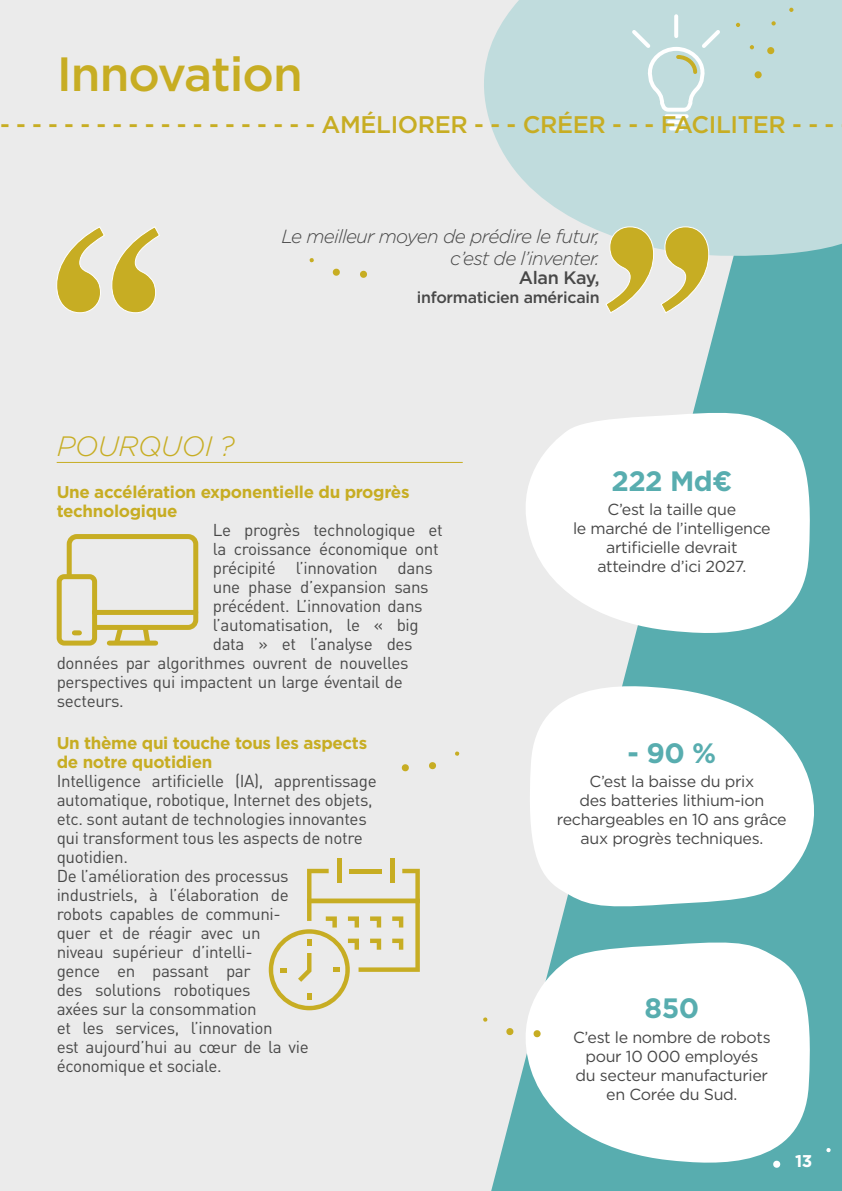
<style>
.page{position:relative;width:842px;height:1191px;background:#ebebeb}
.page>*{position:absolute;margin:0;border:0;box-sizing:border-box;transform-origin:0 0}
.t1{font:500 48px "Gotham";letter-spacing:-.02em;color:#c7ad23}
.t2{font:700 28px "Gotham";letter-spacing:-.02em;color:#58adaf}
.t3{font:italic 300 28px "Gotham";letter-spacing:-.02em;color:#c7ad23}
.t4{font:500 24px "Gotham";letter-spacing:-.015em;color:#c7ad23}
.t5{font:italic 300 19px/22px "Gotham";letter-spacing:-.04em;color:#484848;text-align:right}
.t6{font:500 18px "Gotham";letter-spacing:-.02em;color:#484848}
.t7{font:17px/19px "DIN Pro";letter-spacing:-.02em;color:#484848}
.t8{font:700 17px/19px "Gotham";letter-spacing:-.02em;color:#c7ad23}
.t9{font:700 17px "Gotham";color:#fff}
.t10{font:16px/19px "Gotham";letter-spacing:-.02em;color:#484848;text-align:center}
.t11{font:500 16px "Gotham";letter-spacing:-.02em;color:#484848}
</style>
<div class="page">
<svg style="left:491px;top:258px;width:351px;height:933px;fill:#58adaf"></svg>
<svg style="left:484px;top:0;width:358px;height:258px;background:#c4ddde"></svg>
<svg style="left:826px;top:1147px;width:5px;height:5px"></svg>
<div style="left:792px;top:1153px;width:24px;height:28px;background:#58adaf"></div>
<svg style="left:628px;top:12px;width:96px;height:120px;background:#c6dfde"></svg>
<div style="left:754px;top:71px;width:8px;height:7px;background:#c7ad23;border-radius:50%"></div>
<div style="left:767px;top:47px;width:7px;height:7px;background:#c7ad23;border-radius:50%"></div>
<svg style="left:750px;top:45px;width:4px;height:4px"></svg>
<svg style="left:771px;top:21px;width:5px;height:5px"></svg>
<svg style="left:789px;top:8px;width:4px;height:4px"></svg>
<svg style="left:736px;top:23px;width:4px;height:4px"></svg>
<hr style="left:57px;top:462px;width:406px;height:1px;background:#c7ad23">
<svg style="left:512px;top:410px;width:301px;height:230px;fill:#fff"></svg>
<svg style="left:526px;top:678px;width:302px;height:231px;background:#dfeeef"></svg>
<svg style="left:512px;top:939px;width:301px;height:231px;background:#dee"></svg>
<svg style="left:401px;top:764px;width:8px;height:8px"></svg>
<svg style="left:429px;top:762px;width:7px;height:7px"></svg>
<svg style="left:455px;top:751px;width:5px;height:5px"></svg>
<svg style="left:533px;top:1029px;width:8px;height:8px"></svg>
<svg style="left:506px;top:1027px;width:8px;height:8px"></svg>
<svg style="left:483px;top:1017px;width:5px;height:5px"></svg>
<svg style="left:56px;top:226px;width:104px;height:87px"></svg>
<svg style="left:605px;top:226px;width:104px;height:87px"></svg>
<svg style="left:360px;top:270px;width:7px;height:8px"></svg>
<svg style="left:332px;top:268px;width:8px;height:8px"></svg>
<svg style="left:309px;top:258px;width:5px;height:5px"></svg>
<svg style="left:56px;top:534px;width:143px;height:112px"></svg>
<hr style="left:390px;top:858px;width:4px;height:24px;background:#c7ad23">
<hr style="left:337px;top:858px;width:4px;height:24px;background:#c7ad23">
<svg style="left:269px;top:868px;width:151px;height:142px"></svg>
<h1 class="t1" style="left:57px;top:43px;width:248px">Innovation</h1>
<h3 class="t4" style="left:0;top:108px;width:836px">- - - - - - - - - - - - - - - - - - - - AMÉLIORER - - - CRÉER - - - FACILITER - - -</h3>
<p class="t5" style="left:281px;top:225px;width:320px">Le meilleur moyen de prédire le futur, c’est de l’inventer.</p>
<p class="t6" style="left:519px;top:266px;width:82px">Alan Kay,</p>
<p class="t11" style="left:417px;top:287px;width:184px">informaticien américain</p>
<h2 class="t3" style="left:57px;top:428px;width:179px">POURQUOI ?</h2>
<p class="t8" style="left:57px;top:482px;width:354px">Une accélération exponentielle du progrès technologique</p>
<p class="t7" style="left:213px;top:518px;width:231px">Le progrès technologique et</p>
<p class="t7" style="left:213px;top:537px;width:227px">la croissance économique ont</p>
<p class="t7" style="left:213px;top:556px;width:221px">précipité l’innovation dans</p>
<p class="t7" style="left:213px;top:575px;width:217px">une phase d’expansion sans</p>
<p class="t7" style="left:213px;top:595px;width:211px">précédent. L’innovation dans</p>
<p class="t7" style="left:213px;top:614px;width:207px">l’automatisation, le « big</p>
<p class="t7" style="left:213px;top:633px;width:201px">data » et l’analyse des</p>
<p class="t7" style="left:57px;top:652px;width:354px">données par algorithmes ouvrent de nouvelles</p>
<p class="t7" style="left:57px;top:671px;width:347px">perspectives qui impactent un large éventail de</p>
<p class="t7" style="left:57px;top:690px;width:69px">secteurs.</p>
<p class="t8" style="left:57px;top:733px;width:312px">Un thème qui touche tous les aspects de notre quotidien</p>
<p class="t7" style="left:57px;top:769px;width:322px">Intelligence artificielle (IA), apprentissage automatique, robotique, Internet des objets, etc. sont autant de technologies innovantes qui transforment tous les aspects de notre quotidien.<br>De l’amélioration des processus<br>industriels, à l’élaboration de<br>robots capables de communi-<br>quer et de réagir avec un<br>niveau supérieur d’intelli-<br>gence en passant par<br>des solutions robotiques<br>axées sur la consommation<br>et les services, l’innovation<br>est aujourd’hui au cœur de la vie économique et sociale.</p>
<h2 class="t2" style="left:611px;top:462px;width:122px">222 Md€</h2>
<p class="t10" style="left:573px;top:500px;width:199px">C’est la taille que<br>le marché de l’intelligence artificielle devrait atteindre d’ici 2027.</p>
<h2 class="t2" style="left:628px;top:734px;width:90px">- 90 %</h2>
<p class="t10" style="left:557px;top:772px;width:231px">C’est la baisse du prix<br>des batteries lithium-ion rechargeables en 10 ans grâce aux progrès techniques.</p>
<h2 class="t2" style="left:645px;top:989px;width:56px">850</h2>
<p class="t10" style="left:573px;top:1027px;width:199px">C’est le nombre de robots pour 10 000 employés<br>du secteur manufacturier en Corée du Sud.</p>
<p class="t9" style="left:795px;top:1150px;width:19px">13</p>
</div>
